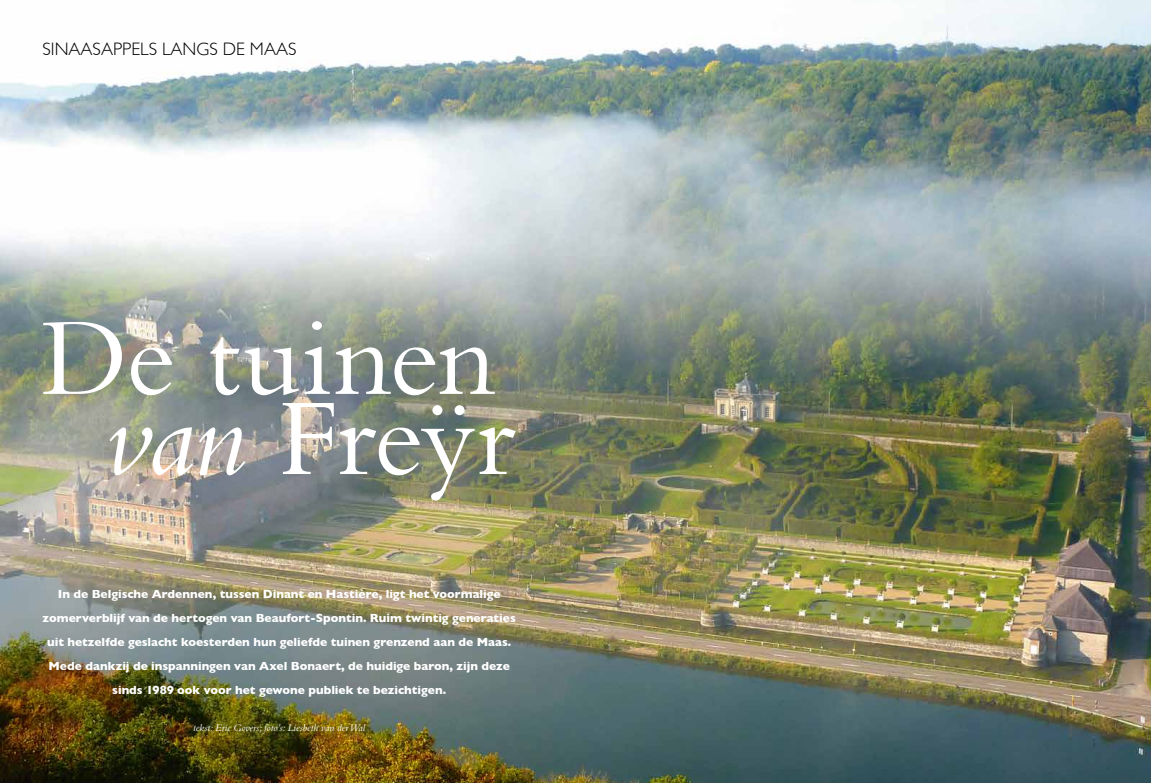
<style>
.page{position:relative;width:1151px;height:783px;background:#fff}
.page>*{position:absolute;margin:0;border:0;box-sizing:border-box;transform-origin:0 0}
.t1{font:114px/80px "Bembo";letter-spacing:-.01em;color:#fff;text-align:center}
.t2{font:300 18px "Gill Sans";color:#000}
.t3{font:700 12px/24px "Gill Sans";color:#fff;text-align:center}
.t4{font:italic 10.5px "Bembo";color:#fff}
.s1{font-style:italic}
</style>
<div class="page">
<img style="left:0;top:0;width:1151px;height:782px">
<h2 class="t2" style="left:43px;top:35px;width:255px">SINAASAPPELS LANGS DE MAAS</h2>
<h1 class="t1" style="left:42px;top:316px;width:474px">De tuinen <span class="s1">van</span> Freÿr</h1>
<p class="t3" style="left:43px;top:581px;width:475px">In de Belgische Ardennen, tussen Dinant en Hastière, ligt het voormalige zomerverblijf van de hertogen van Beaufort-Spontin. Ruim twintig generaties uit hetzelfde geslacht koesterden hun geliefde tuinen grenzend aan de Maas.<br>Mede dankzij de inspanningen van Axel Bonaert, de huidige baron, zijn deze sinds 1989 ook voor het gewone publiek te bezichtigen.</p>
<p class="t4" style="left:193px;top:721px;width:174px">tekst: Eric Govers; foto’s: Liesbeth van der Wal</p>
</div>
